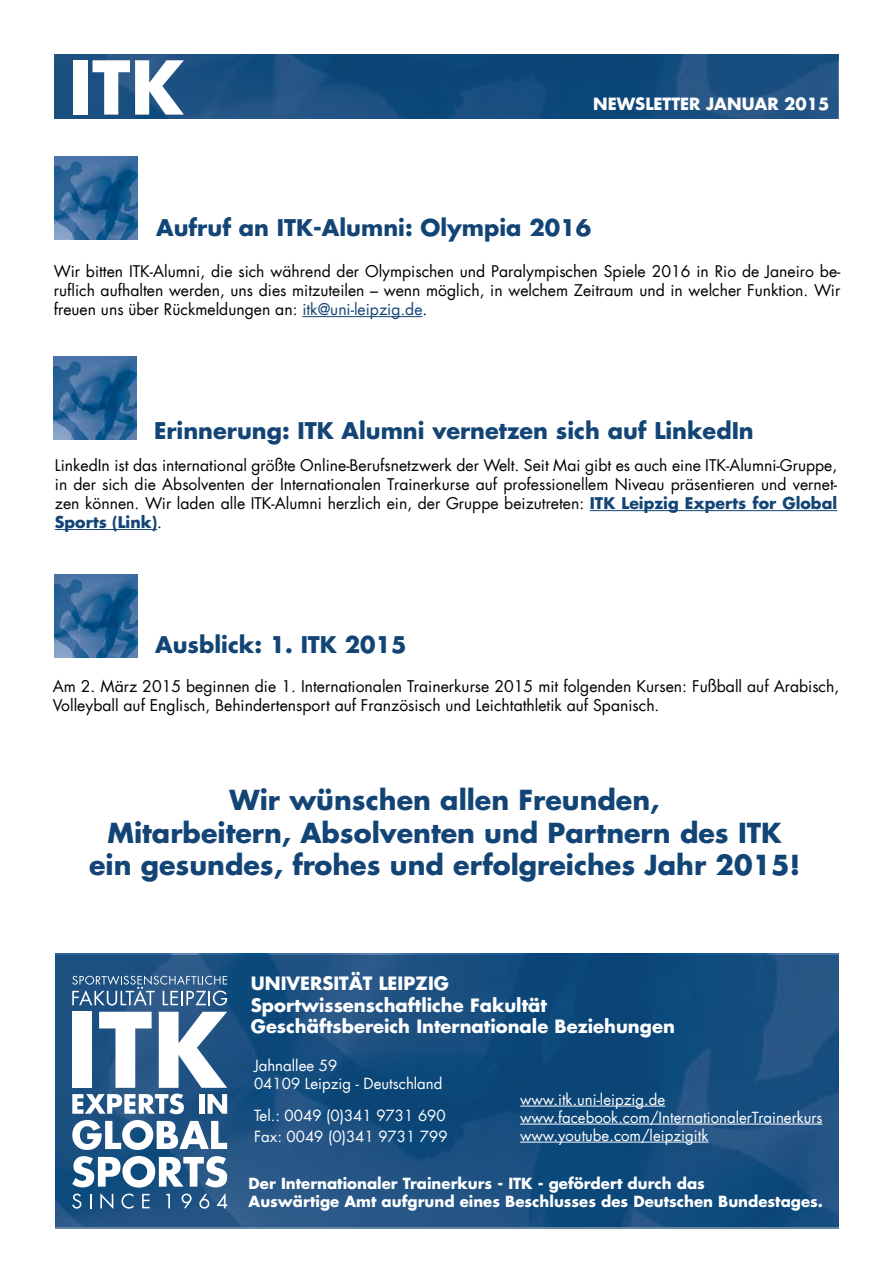
<style>
.page{position:relative;width:893px;height:1263px;background:#fff}
.page>*{position:absolute;margin:0;border:0;box-sizing:border-box;transform-origin:0 0}
.t1{font:700 27px/32.4px "Futura";color:#124575;text-align:center}
.t2{font:700 22.5px "Futura";color:#124575}
.t3{font:700 18px/21.6px "Futura";color:#fff}
.t4{font:700 16.5px "Futura";color:#fff}
.t5{font:15.75px/18.9px "Futura";color:#000;text-align:justify}
.t6{font:15px/18px "Futura";color:#fff}
.t7{font:700 15px/18px "Futura";color:#fff}
.s1{color:#124575}
.s2{font-weight:700;color:#124575}
</style>
<div class="page">
<svg style="left:54px;top:54px;width:783px;height:65px;background:#164d7e"></svg>
<div style="left:73px;top:60px;width:14px;height:55px;background:#fff"></div>
<svg style="left:93px;top:60px;width:91px;height:55px"></svg>
<svg style="left:55px;top:955px;width:784px;height:273px;background:#184e7f"></svg>
<hr style="left:520px;top:1106px;width:145px;height:1px;background:#fff">
<hr style="left:520px;top:1124px;width:302px;height:1px;background:#fff">
<hr style="left:520px;top:1142px;width:188px;height:1px;background:#fff">
<img style="left:54px;top:157px;width:83px;height:83px">
<hr style="left:302px;top:316px;width:121px;height:1px;background:#124575">
<hr style="left:590px;top:510px;width:247px;height:1px;background:#124575">
<hr style="left:55px;top:529px;width:102px;height:1px;background:#124575">
<img style="left:54px;top:574px;width:83px;height:83px">
<img style="left:54px;top:356px;width:83px;height:83px">
<svg style="left:72px;top:1156px;width:155px;height:31px"></svg>
<svg style="left:72px;top:1193px;width:9px;height:15px"></svg>
<svg style="left:90px;top:1194px;width:1px;height:14px"></svg>
<svg style="left:100px;top:1193px;width:13px;height:16px"></svg>
<svg style="left:121px;top:1193px;width:12px;height:15px"></svg>
<svg style="left:142px;top:1194px;width:8px;height:14px"></svg>
<svg style="left:166px;top:1194px;width:4px;height:14px"></svg>
<svg style="left:182px;top:1193px;width:10px;height:15px"></svg>
<svg style="left:199px;top:1193px;width:10px;height:15px"></svg>
<svg style="left:216px;top:1193px;width:11px;height:15px"></svg>
<svg style="left:72px;top:1120px;width:155px;height:30px"></svg>
<svg style="left:72px;top:1012px;width:155px;height:102px"></svg>
<svg style="left:72px;top:975px;width:155px;height:30px;background:#52799f"></svg>
<p class="t4" style="left:593px;top:93px;width:238px">NEWSLETTER JANUAR 2015</p>
<h2 class="t2" style="left:156px;top:212px;width:436px">Aufruf an ITK-Alumni: Olympia 2016</h2>
<p class="t5" style="left:54px;top:262px;width:788px">Wir bitten ITK-Alumni, die sich während der Olympischen und Paralympischen Spiele 2016 in Rio de Janeiro be&shy;ruflich aufhalten werden, uns dies mitzuteilen – wenn möglich, in welchem Zeitraum und in welcher Funktion. Wir freuen uns über Rückmeldungen an: <span class="s1">itk@uni-leipzig.de</span>.</p>
<h2 class="t2" style="left:154px;top:415px;width:601px">Erinnerung: ITK Alumni vernetzen sich auf LinkedIn</h2>
<p class="t5" style="left:55px;top:456px;width:784px">LinkedIn ist das international größte Online-Berufsnetzwerk der Welt. Seit Mai gibt es auch eine ITK-Alumni-Gruppe, in der sich die Absolventen der Internationalen Trainerkurse auf professionellem Niveau präsentieren und vernet&shy;zen können. Wir laden alle ITK-Alumni herzlich ein, der Gruppe beizutreten: <span class="s2">ITK Leipzig Experts for Global Sports (Link)</span>.</p>
<h2 class="t2" style="left:155px;top:629px;width:253px">Ausblick: 1. ITK 2015</h2>
<p class="t5" style="left:53px;top:677px;width:788px">Am 2. März 2015 beginnen die 1. Internationalen Trainerkurse 2015 mit folgenden Kursen: Fußball auf Arabisch,<br>Volleyball auf Englisch, Behindertensport auf Französisch und Leichtathletik auf Spanisch.</p>
<h1 class="t1" style="left:89px;top:783px;width:712px">Wir wünschen allen Freunden,<br>Mitarbeitern, Absolventen und Partnern des ITK ein gesundes, frohes und erfolgreiches Jahr 2015!</h1>
<p class="t3" style="left:251px;top:972px;width:426px">UNIVERSITÄT LEIPZIG<br>Sportwissenschaftliche Fakultät<br>Geschäftsbereich Internationale Beziehungen</p>
<p class="t6" style="left:254px;top:1057px;width:190px">Jahnallee 59<br>04109 Leipzig - Deutschland</p>
<p class="t6" style="left:254px;top:1104px;width:195px;line-height:21.6px">Tel.: 0049 (0)341 9731 690<br>Fax: 0049 (0)341 9731 799</p>
<p class="t6" style="left:520px;top:1090px;width:304px">www.itk.uni-leipzig.de www.facebook.com/InternationalerTrainerkurs www.youtube.com/leipzigitk</p>
<p class="t7" style="left:249px;top:1174px;width:576px">Der Internationaler Trainerkurs - ITK - gefördert durch das<br>Auswärtige Amt aufgrund eines Beschlusses des Deutschen Bundestages.</p>
</div>
